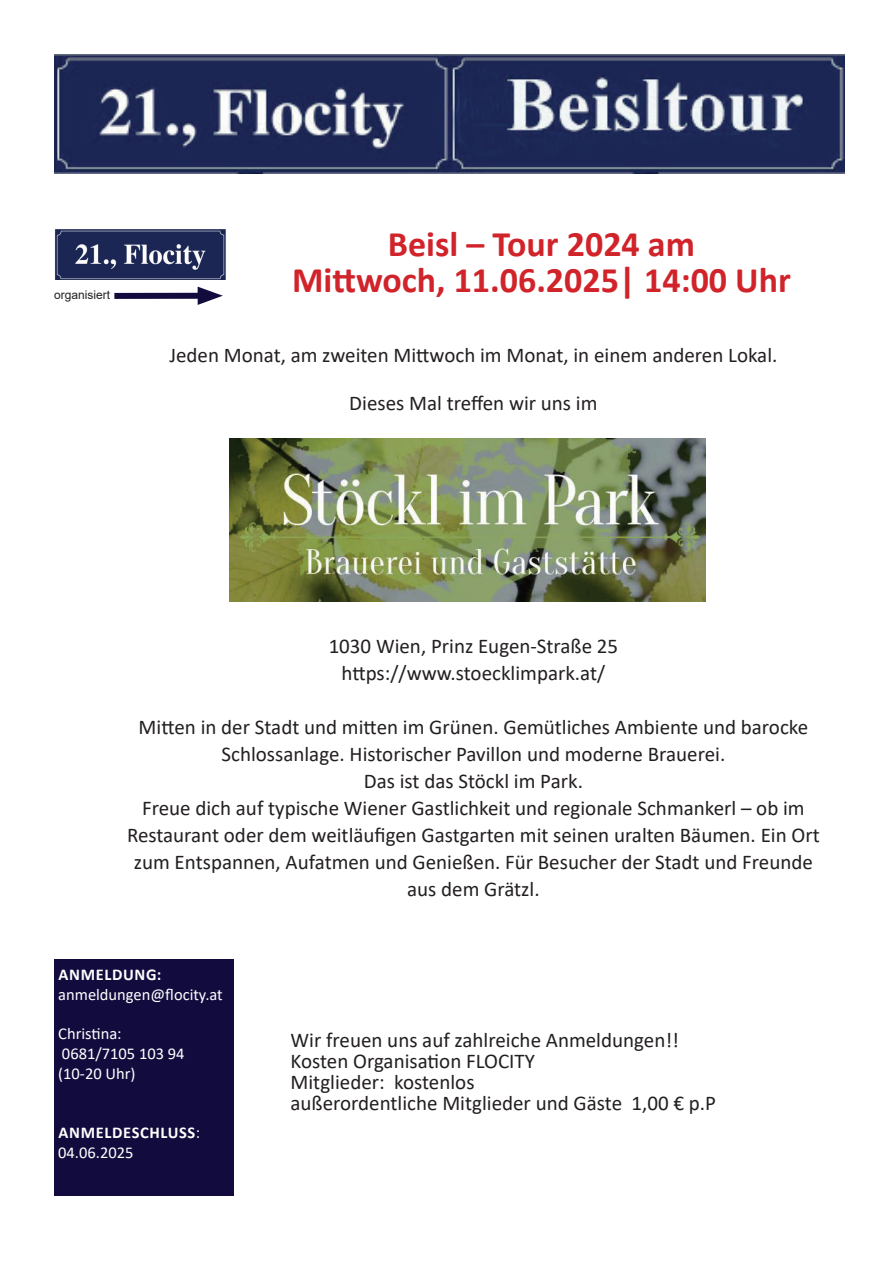
<style>
.page{position:relative;width:893px;height:1263px;background:#fff}
.page>*{position:absolute;margin:0;border:0;box-sizing:border-box;transform-origin:0 0}
.t1{font:700 36px/36px "Calibri";color:#d1232a;text-align:center}
.t2{font:21px/27px "Calibri";color:#231f20;text-align:center}
.t3{font:16.5px/19.8px "Calibri";color:#fff}
.t4{font:700 16.5px/19.8px "Calibri";letter-spacing:.04em;color:#fff}
.t5{font:12px "Arial";color:#231f20}
.s1{font-weight:400}
</style>
<div class="page">
<div style="left:54px;top:959px;width:180px;height:237px;background:#120b3e"></div>
<div style="left:114px;top:293px;width:94px;height:6px;background:#120b3e"></div>
<svg style="left:198px;top:287px;width:25px;height:18px"></svg>
<img style="left:54px;top:230px;width:172px;height:50px">
<img style="left:54px;top:54px;width:790px;height:119px">
<img style="left:230px;top:439px;width:476px;height:162px">
<p class="t5" style="left:54px;top:287px;width:58px">organisiert</p>
<h1 class="t1" style="left:292px;top:226px;width:500px">Beisl – Tour 2024 am<br>Mittwoch, 11.06.2025| 14:00 Uhr</h1>
<p class="t2" style="left:169px;top:341px;width:610px">Jeden Monat, am zweiten Mittwoch im Monat, in einem anderen Lokal.</p>
<p class="t2" style="left:349px;top:389px;width:250px">Dieses Mal treffen wir uns im</p>
<p class="t2" style="left:329px;top:632px;width:291px">1030 Wien, Prinz Eugen-Straße 25 https://www.stoecklimpark.at/</p>
<p class="t2" style="left:127px;top:713px;width:694px">Mitten in der Stadt und mitten im Grünen. Gemütliches Ambiente und barocke Schlossanlage. Historischer Pavillon und moderne Brauerei.<br>Das ist das Stöckl im Park.<br>Freue dich auf typische Wiener Gastlichkeit und regionale Schmankerl – ob im Restaurant oder dem weitläufigen Gastgarten mit seinen uralten Bäumen. Ein Ort zum Entspannen, Aufatmen und Genießen. Für Besucher der Stadt und Freunde aus dem Grätzl.</p>
<p class="t4" style="left:59px;top:964px;width:104px">ANMELDUNG:</p>
<p class="t3" style="left:58px;top:984px;width:166px">anmeldungen@flocity.at</p>
<p class="t3" style="left:58px;top:1023px;width:128px">Christina:<br>0681/7105 103 94 (10-20 Uhr)</p>
<p class="t4" style="left:58px;top:1123px;width:143px">ANMELDESCHLUSS<span class="s1">:<br>04.06.2025</span></p>
<p class="t2" style="left:291px;top:1029px;width:427px;line-height:21px;text-align:left">Wir freuen uns auf zahlreiche Anmeldungen!!<br>Kosten Organisation FLOCITY<br>Mitglieder: kostenlos<br>außerordentliche Mitglieder und Gäste 1,00 € p.P</p>
</div>
